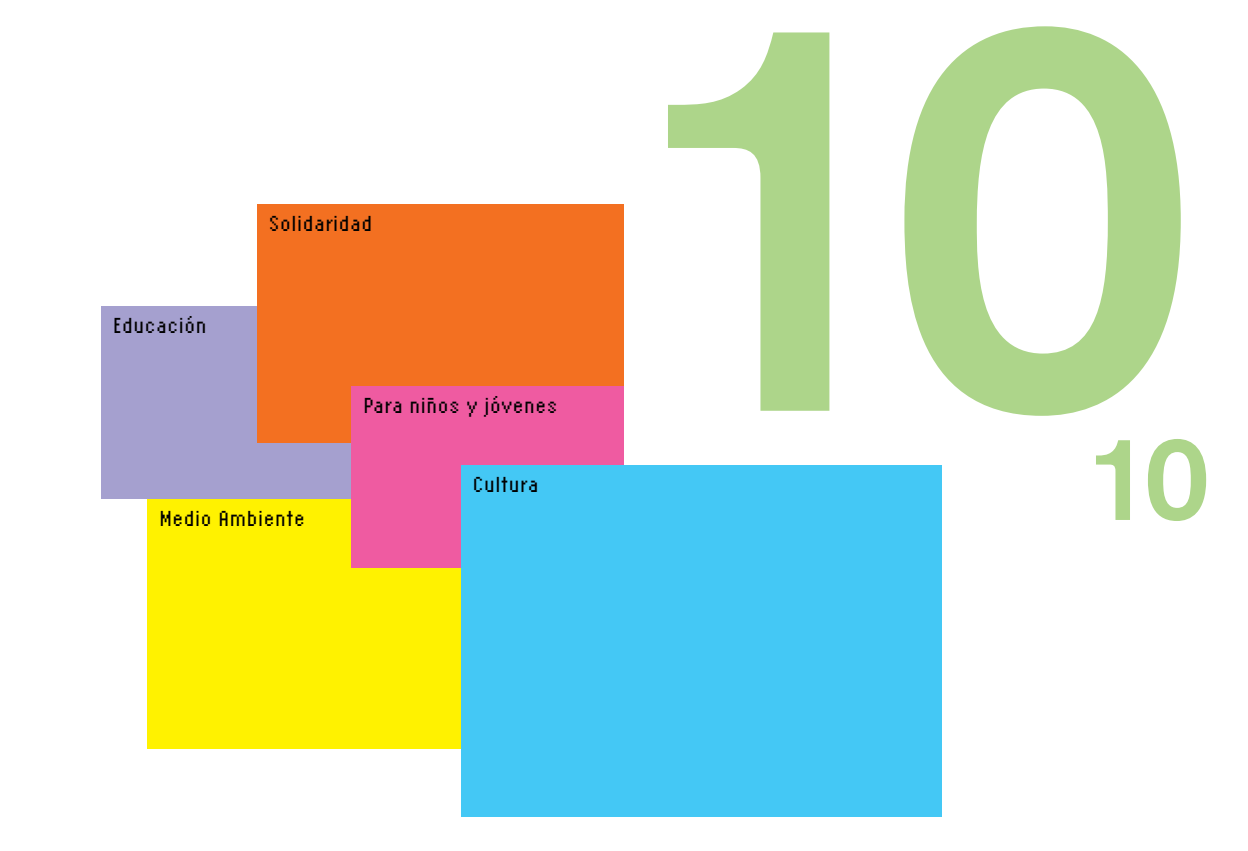
<style>
.page{position:relative;width:1248px;height:851px;background:#fff}
.page>*{position:absolute;margin:0;border:0;box-sizing:border-box;transform-origin:0 0}
.t1{font:500 560px "Akzidenz Grotesk Pro";color:#add58a}
.t2{font:500 118px "Akzidenz Grotesk Pro";color:#add58a}
.t3{font:20px "Ignifuga";color:#000}
</style>
<div class="page">
<div style="left:101px;top:306px;width:252px;height:193px;background:#a5a0cf"></div>
<div style="left:257px;top:204px;width:367px;height:238px;background:#f37021"></div>
<div style="left:148px;top:499px;width:358px;height:249px;background:#fff200"></div>
<div style="left:351px;top:386px;width:273px;height:181px;background:#ef5ba1"></div>
<div style="left:461px;top:465px;width:480px;height:351px;background:#44c8f5"></div>
<p class="t3" style="left:113px;top:312px;width:96px">Educación</p>
<p class="t3" style="left:268px;top:210px;width:105px">Solidaridad</p>
<p class="t3" style="left:363px;top:392px;width:196px">Para niños y jóvenes</p>
<p class="t3" style="left:472px;top:471px;width:68px">Cultura</p>
<p class="t3" style="left:159px;top:505px;width:147px">Medio Ambiente</p>
<h1 class="t1" style="left:626px;top:-148px;width:574px">10</h1>
<h2 class="t2" style="left:1086px;top:402px;width:124px">10</h2>
</div>
